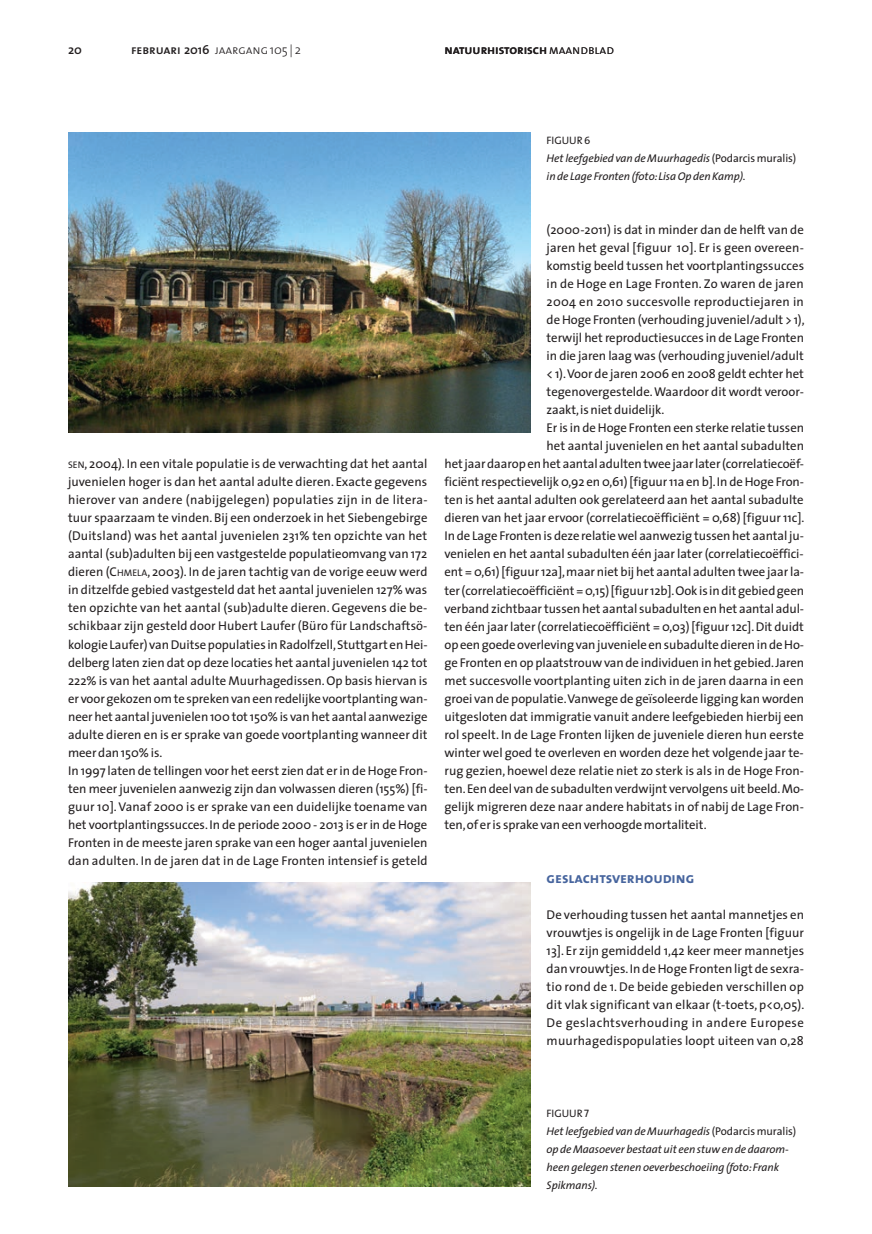
<style>
.page{position:relative;width:872px;height:1234px;background:#fff}
.page>*{position:absolute;margin:0;border:0;box-sizing:border-box;transform-origin:0 0}
.t1{font:15px "The Sans Bold Caps";letter-spacing:-.005em;color:#47659e}
.t2{font:12.75px/18px "The Sans";letter-spacing:-.005em;color:#231f20;text-align:justify}
.t3{font:12.75px "The Sans";letter-spacing:.015em;color:#231f20}
.t4{font:12.75px "The Sans Semi Bold Caps";letter-spacing:-.005em;color:#231f20}
.t5{font:12.75px "The Sans";letter-spacing:.02em;color:#231f20}
.t6{font:600 12.75px "The Sans";color:#231f20}
.t7{font:italic 11.25px/18px "The Sans";letter-spacing:-.005em;color:#231f20}
.t8{font:10.8px "The Sans Caps";letter-spacing:-.005em;color:#231f20}
.s1{font-family:"The Sans";font-weight:600}
.s2{font-family:"The Sans Light Caps"}
.s3{font-family:"The Sans";font-weight:300}
.s4{font-size:9.6px}
.s5{font-style:inherit}
.s6{font-style:normal}
</style>
<div class="page">
<img style="left:68px;top:132px;width:462px;height:300px">
<img style="left:68px;top:882px;width:462px;height:304px">
<p class="t6" style="left:68px;top:39px;width:15px">20</p>
<p class="t4" style="left:131px;top:39px;width:171px">februari <span class="s1">2016</span> <span class="s2">jaargang</span> <span class="s3">105 | 2</span></p>
<p class="t4" style="left:444px;top:39px;width:171px">natuurhistorisch<span class="s2">maandblad</span></p>
<p class="t2" style="left:68px;top:454px;width:361px;text-align:left"><span class="s4">SEN</span>, 2004). In een vitale populatie is de verwachting dat het aantal juvenielen hoger is dan het aantal adulte dieren. Exacte gegevens hierover van andere (nabijgelegen) populaties zijn in de litera&shy;tuur spaarzaam te vinden. Bij een onderzoek in het Siebengebirge (Duitsland) was het aantal juvenielen 231% ten opzichte van het aantal (sub)adulten bij een vastgestelde populatieomvang van 172 dieren (<span class="s5">C</span><span class="s4">HMELA</span>, 2003). In de jaren tachtig van de vorige eeuw werd in ditzelfde gebied vastgesteld dat het aantal juvenielen 127% was ten opzichte van het aantal (sub)adulte dieren. Gegevens die be&shy;schikbaar zijn gesteld door Hubert Laufer (Büro für Landschaftsö&shy;kologie Laufer) van Duitse populaties in Radolfzell, Stuttgart en Hei&shy;delberg laten zien dat op deze locaties het aantal juvenielen 142 tot 222% is van het aantal adulte Muurhagedissen. Op basis hiervan is er voor gekozen om te spreken van een redelijke voortplanting wan&shy;neer het aantal juvenielen 100 tot 150% is van het aantal aanwezige adulte dieren en is er sprake van goede voortplanting wanneer dit meer dan 150% is.<br>In 1997 laten de tellingen voor het eerst zien dat er in de Hoge Fron&shy;ten meer juvenielen aanwezig zijn dan volwassen dieren (155%) [fi&shy;guur 10]. Vanaf 2000 is er sprake van een duidelijke toename van het voortplantingssucces. In de periode 2000 - 2013 is er in de Hoge Fronten in de meeste jaren sprake van een hoger aantal juvenielen dan adulten. In de jaren dat in de Lage Fronten intensief is geteld</p>
<p class="t8" style="left:546px;top:131px;width:45px">FIGUUR 6</p>
<p class="t7" style="left:546px;top:149px;width:251px">Het leefgebied van de Muurhagedis <span class="s6">(Podarcis muralis) </span>in de Lage Fronten (foto: Lisa Op den Kamp).</p>
<p class="t2" style="left:546px;top:220px;width:259px">(2000-2011) is dat in minder dan de helft van de</p>
<p class="t3" style="left:546px;top:237px;width:259px">jaren het geval [figuur 10]. Er is geen overeen-</p>
<p class="t2" style="left:546px;top:256px;width:259px">komstig beeld tussen het voortplantingssucces</p>
<p class="t3" style="left:546px;top:273px;width:259px">in de Hoge en Lage Fronten. Zo waren de jaren</p>
<p class="t5" style="left:546px;top:291px;width:259px">2004 en 2010 succesvolle reproductiejaren in</p>
<p class="t2" style="left:546px;top:310px;width:259px">de Hoge Fronten (verhouding juveniel/adult &gt; 1),</p>
<p class="t2" style="left:546px;top:328px;width:259px">terwijl het reproductiesucces in de Lage Fronten</p>
<p class="t2" style="left:546px;top:346px;width:259px">in die jaren laag was (verhouding juveniel/adult</p>
<p class="t2" style="left:546px;top:364px;width:259px">&lt; 1). Voor de jaren 2006 en 2008 geldt echter het</p>
<p class="t2" style="left:546px;top:382px;width:259px">tegenovergestelde. Waardoor dit wordt veroor-</p>
<p class="t2" style="left:546px;top:400px;width:119px">zaakt, is niet duidelijk.</p>
<p class="t2" style="left:546px;top:418px;width:259px">Er is in de Hoge Fronten een sterke relatie tussen</p>
<p class="t2" style="left:546px;top:436px;width:259px">het aantal juvenielen en het aantal subadulten</p>
<p class="t2" style="left:444px;top:454px;width:361px">het jaar daarop en het aantal adulten twee jaar later (correlatiecoëf-</p>
<p class="t2" style="left:444px;top:472px;width:361px">ficiënt respectievelijk 0,92 en 0,61) [figuur 11a en b]. In de Hoge Fron-</p>
<p class="t2" style="left:444px;top:490px;width:361px">ten is het aantal adulten ook gerelateerd aan het aantal subadulte</p>
<p class="t2" style="left:444px;top:508px;width:361px">dieren van het jaar ervoor (correlatiecoëfficiënt = 0,68) [figuur 11c].</p>
<p class="t2" style="left:444px;top:526px;width:361px">In de Lage Fronten is deze relatie wel aanwezig tussen het aantal ju-</p>
<p class="t2" style="left:444px;top:544px;width:361px">venielen en het aantal subadulten één jaar later (correlatiecoëffici-</p>
<p class="t2" style="left:444px;top:562px;width:361px">ënt = 0,61) [figuur 12a], maar niet bij het aantal adulten twee jaar la-</p>
<p class="t2" style="left:444px;top:580px;width:361px">ter (correlatiecoëfficiënt = 0,15) [figuur 12b]. Ook is in dit gebied geen</p>
<p class="t2" style="left:444px;top:598px;width:361px">verband zichtbaar tussen het aantal subadulten en het aantal adul-</p>
<p class="t2" style="left:444px;top:616px;width:361px">ten één jaar later (correlatiecoëfficiënt = 0,03) [figuur 12c]. Dit duidt</p>
<p class="t2" style="left:444px;top:634px;width:361px">op een goede overleving van juveniele en subadulte dieren in de Ho-</p>
<p class="t2" style="left:444px;top:652px;width:361px">ge Fronten en op plaatstrouw van de individuen in het gebied. Jaren</p>
<p class="t2" style="left:444px;top:670px;width:361px">met succesvolle voortplanting uiten zich in de jaren daarna in een</p>
<p class="t2" style="left:444px;top:688px;width:361px">groei van de populatie. Vanwege de geïsoleerde ligging kan worden</p>
<p class="t2" style="left:444px;top:706px;width:361px">uitgesloten dat immigratie vanuit andere leefgebieden hierbij een</p>
<p class="t2" style="left:444px;top:724px;width:361px">rol speelt. In de Lage Fronten lijken de juveniele dieren hun eerste</p>
<p class="t2" style="left:444px;top:742px;width:361px">winter wel goed te overleven en worden deze het volgende jaar te-</p>
<p class="t2" style="left:444px;top:760px;width:361px">rug gezien, hoewel deze relatie niet zo sterk is als in de Hoge Fron-</p>
<p class="t2" style="left:444px;top:778px;width:361px">ten. Een deel van de subadulten verdwijnt vervolgens uit beeld. Mo-</p>
<p class="t2" style="left:444px;top:796px;width:361px">gelijk migreren deze naar andere habitats in of nabij de Lage Fron-</p>
<p class="t2" style="left:444px;top:814px;width:264px">ten, of er is sprake van een verhoogde mortaliteit.</p>
<p class="t1" style="left:546px;top:864px;width:149px">geslachtsverhouding</p>
<p class="t2" style="left:546px;top:904px;width:259px">De verhouding tussen het aantal mannetjes en vrouwtjes is ongelijk in de Lage Fronten [figuur 13]. Er zijn gemiddeld 1,42 keer meer mannetjes dan vrouwtjes. In de Hoge Fronten ligt de sexra&shy;tio rond de 1. De beide gebieden verschillen op dit vlak significant van elkaar (t-toets, p&lt;0,05).<br>De geslachtsverhouding in andere Europese muurhagedispopulaties loopt uiteen van 0,28</p>
<p class="t8" style="left:546px;top:1103px;width:44px">FIGUUR 7</p>
<p class="t7" style="left:546px;top:1121px;width:251px">Het leefgebied van de Muurhagedis <span class="s6">(Podarcis muralis) </span>op de Maasoever bestaat uit een stuw en de daarom&shy;heen gelegen stenen oeverbeschoeiing (foto: Frank Spikmans).</p>
</div>
